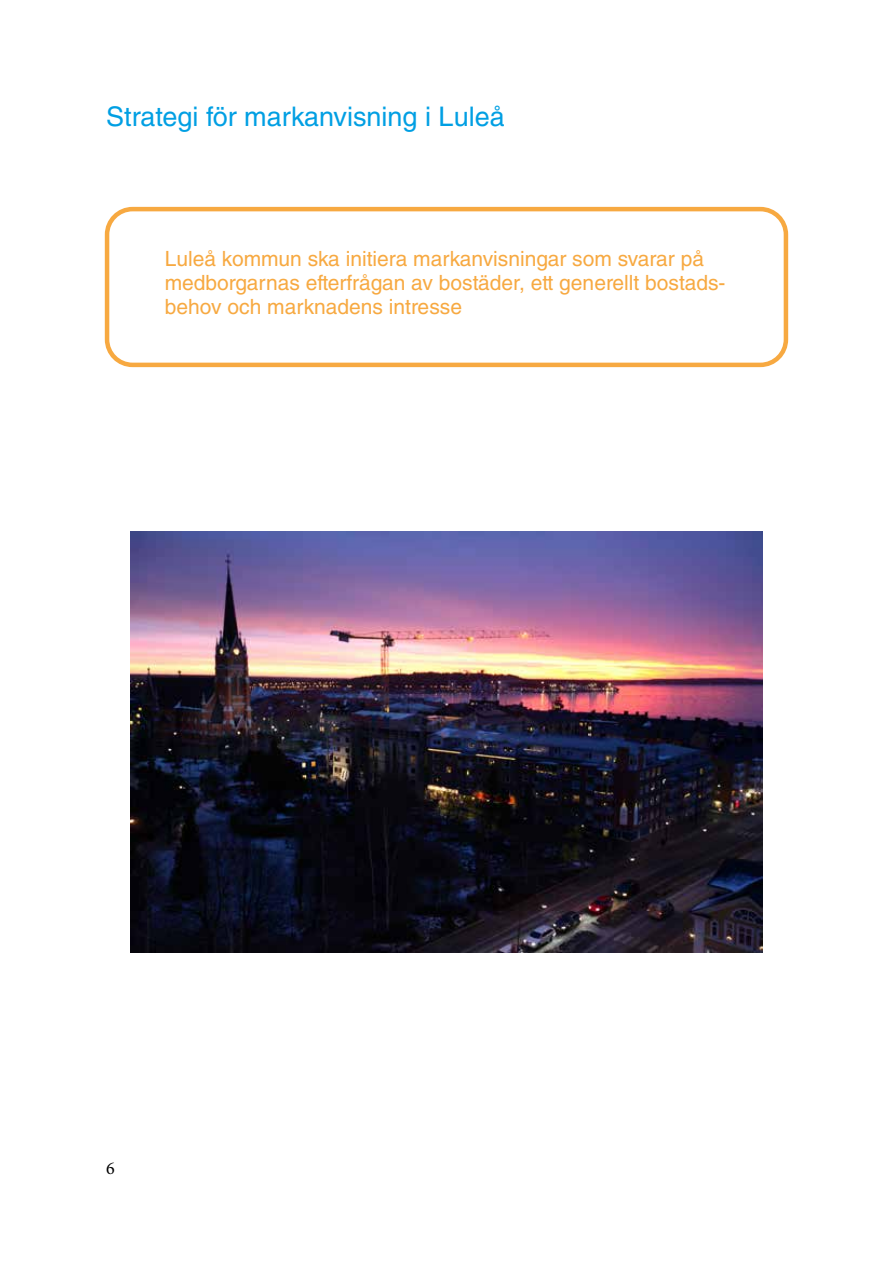
<style>
.page{position:relative;width:893px;height:1263px;background:#fff}
.page>*{position:absolute;margin:0;border:0;box-sizing:border-box;transform-origin:0 0}
.t1{font:27px "Helvetica LT Std";color:#009fe3}
.t2{font:21px/24px "Helvetica LT Std";color:#f7a941}
.t3{font:18px "Minion Pro";color:#000}
</style>
<div class="page">
<div style="left:105px;top:207px;width:683px;height:160px;border:4px solid #f7a941;border-radius:26px"></div>
<img style="left:131px;top:531px;width:631px;height:422px">
<p class="t1" style="left:106px;top:101px;width:400px">Strategi för markanvisning i Luleå</p>
<p class="t2" style="left:165px;top:247px;width:562px">Luleå kommun ska initiera markanvisningar som svarar på medborgarnas efterfrågan av bostäder, ett generellt bostads&shy;behov och marknadens intresse</p>
<p class="t3" style="left:106px;top:1156px;width:10px">6</p>
</div>
